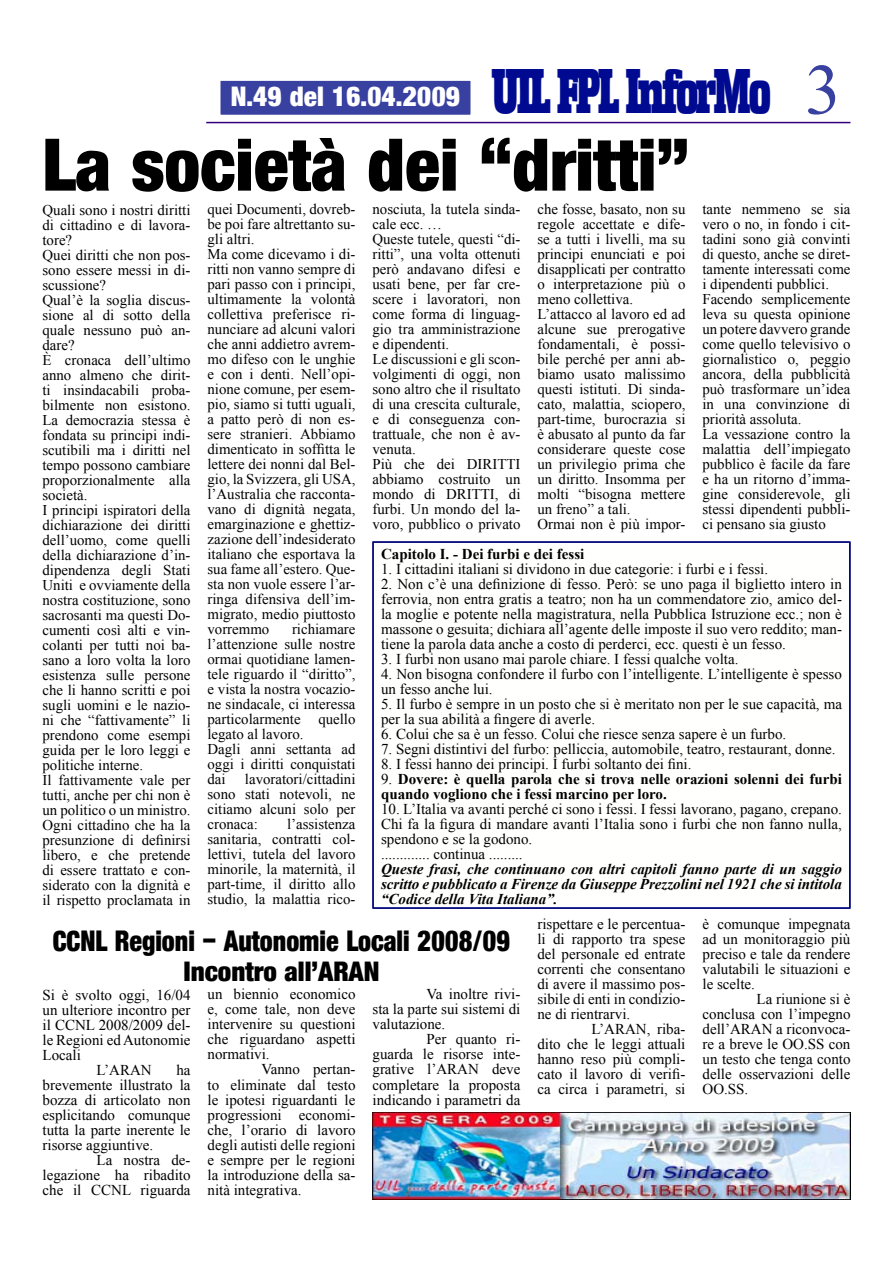
<style>
.page{position:relative;width:893px;height:1263px;background:#fff}
.page>*{position:absolute;margin:0;border:0;box-sizing:border-box;transform-origin:0 0}
.t1{font:72px "Harvest";color:#000}
.t2{font:61.2px "Entrez";letter-spacing:-.05em;color:#000a91;scale:.59 1}
.t3{font:28.5px "Harvest";color:#000;scale:.91 1}
.t4{font:27px "Harvest";color:#fff}
.t5{font:27px "Harvest";color:#000}
.t6{font:15px/15px "Times New Roman";color:#000;text-align:justify}
.t7{font:italic 700 15px/15px "Times New Roman";color:#000;text-align:justify}
.t8{font:700 15px/15px "Times New Roman";color:#000}
.t9{font:14.85px/15px "Times New Roman";color:#000}
.s1{font-family:"Times New Roman";font-size:72px;color:#3841a0}
.s2{font-weight:400}
</style>
<div class="page">
<div style="left:220px;top:80px;width:251px;height:35px;background:#3841a0"></div>
<div style="left:219px;top:79px;width:253px;height:37px;border:2px solid #fff"></div>
<hr style="left:206px;top:122px;width:644px;height:1px;background:#34007e">
<img style="left:372px;top:1113px;width:478px;height:86px">
<h2 class="t2" style="left:492px;top:56px;width:593px">UIL FPL InforMo <span class="s1">3</span></h2>
<h1 class="t1" style="left:43px;top:125px;width:648px">La società dei “dritti”</h1>
<p class="t9" style="left:43px;top:203px;width:150px">Quali sono i nostri diritti di cittadino e di lavora&shy;tore?<br>Quei diritti che non pos&shy;sono essere messi in di&shy;scussione?<br>Qual’è la soglia discus&shy;sione al di sotto della quale nessuno può an&shy;dare?<br>È cronaca dell’ultimo anno almeno che dirit&shy;ti insindacabili proba&shy;bilmente non esistono.<br>La democrazia stessa è fondata su principi indi&shy;scutibili ma i diritti nel tempo possono cambiare proporzionalmente alla società.<br>I principi ispiratori della dichiarazione dei diritti dell’uomo, come quelli della dichiarazione d’in&shy;dipendenza degli Stati<br>Uniti e ovviamente della nostra costituzione, sono sacrosanti ma questi Do&shy;cumenti così alti e vin&shy;colanti per tutti noi ba&shy;sano a loro volta la loro esistenza sulle persone che li hanno scritti e poi sugli uomini e le nazio&shy;ni che “fattivamente” li prendono come esempi guida per le loro leggi e politiche interne.<br>Il fattivamente vale per tutti, anche per chi non è un politico o un ministro.<br>Ogni cittadino che ha la presunzione di definirsi libero, e che pretende di essere trattato e con&shy;siderato con la dignità e il rispetto proclamata in</p>
<p class="t9" style="left:207px;top:202px;width:150px">quei Documenti, dovreb&shy;be poi fare altrettanto su&shy;gli altri.<br>Ma come dicevamo i di&shy;ritti non vanno sempre di pari passo con i principi, ultimamente la volontà collettiva preferisce ri&shy;nunciare ad alcuni valori che anni addietro avrem&shy;mo difeso con le unghie e con i denti. Nell’opi&shy;nione comune, per esem&shy;pio, siamo si tutti uguali, a patto però di non es&shy;sere stranieri. Abbiamo dimenticato in soffitta le lettere dei nonni dal Bel&shy;gio, la Svizzera, gli USA, l’Australia che racconta&shy;vano di dignità negata, emarginazione e ghettiz&shy;zazione dell’indesiderato italiano che esportava la sua fame all’estero. Que&shy;sta non vuole essere l’ar&shy;ringa difensiva dell’im&shy;migrato, medio piuttosto vorremmo</p>
<h3 class="t4" style="left:231px;top:81px;width:231px">N.49 del 16.04.2009</h3>
<p class="t9" style="left:372px;top:202px;width:150px">nosciuta, la tutela sinda&shy;cale ecc. …<br>Queste tutele, questi “di&shy;ritti”, una volta ottenuti però andavano difesi e usati bene, per far cre&shy;scere i lavoratori, non come forma di linguag&shy;gio tra amministrazione e dipendenti.<br>Le discussioni e gli scon&shy;volgimenti di oggi, non sono altro che il risultato di una crescita culturale, e di conseguenza con&shy;trattuale, che non è av&shy;venuta.<br>Più che dei DIRITTI abbiamo costruito un mondo di DRITTI, di furbi. Un mondo del la&shy;voro, pubblico o privato</p>
<p class="t9" style="left:537px;top:202px;width:150px">che fosse, basato, non su regole accettate e dife&shy;se a tutti i livelli, ma su principi enunciati e poi disapplicati per contratto o interpretazione più o meno collettiva.<br>L’attacco al lavoro ed ad alcune sue prerogative fondamentali, è possi&shy;bile perché per anni ab&shy;biamo usato malissimo questi istituti. Di sinda&shy;cato, malattia, sciopero, part-time, burocrazia si è abusato al punto da far considerare queste cose un privilegio prima che un diritto. Insomma per molti “bisogna mettere un freno” a tali.<br>Ormai non è più impor-</p>
<p class="t9" style="left:702px;top:201px;width:150px">tante nemmeno se sia vero o no, in fondo i cit&shy;tadini sono già convinti di questo, anche se diret&shy;tamente interessati come i dipendenti pubblici.<br>Facendo semplicemente leva su questa opinione un potere davvero grande come quello televisivo o giornalistico o, peggio ancora, della pubblicità può trasformare un’idea in una convinzione di priorità assoluta.<br>La vessazione contro la malattia dell’impiegato pubblico è facile da fare e ha un ritorno d’imma&shy;gine considerevole, gli stessi dipendenti pubbli&shy;ci pensano sia giusto</p>
<p class="t8" style="left:381px;top:546px;width:205px">Capitolo I. - Dei furbi e dei fessi</p>
<p class="t6" style="left:381px;top:561px;width:389px">1. I cittadini italiani si dividono in due categorie: i furbi e i fessi.</p>
<p class="t6" style="left:381px;top:576px;width:462px">2. Non c’è una definizione di fesso. Però: se uno paga il biglietto intero in ferrovia, non entra gratis a teatro; non ha un commendatore zio, amico del&shy;la moglie e potente nella magistratura, nella Pubblica Istruzione ecc.; non è massone o gesuita; dichiara all’agente delle imposte il suo vero reddito; man&shy;tiene la parola data anche a costo di perderci, ecc. questi è un fesso.</p>
<p class="t6" style="left:381px;top:651px;width:359px">3. I furbi non usano mai parole chiare. I fessi qualche volta.</p>
<p class="t6" style="left:381px;top:666px;width:462px">4. Non bisogna confondere il furbo con l’intelligente. L’intelligente è spesso un fesso anche lui.</p>
<p class="t6" style="left:381px;top:696px;width:462px">5. Il furbo è sempre in un posto che si è meritato non per le sue capacità, ma per la sua abilità a fingere di averle.</p>
<p class="t6" style="left:381px;top:726px;width:407px">6. Colui che sa è un fesso. Colui che riesce senza sapere è un furbo.</p>
<p class="t6" style="left:381px;top:741px;width:456px">7. Segni distintivi del furbo: pelliccia, automobile, teatro, restaurant, donne.</p>
<p class="t6" style="left:381px;top:756px;width:312px">8. I fessi hanno dei principi. I furbi soltanto dei fini.</p>
<p class="t8" style="left:381px;top:771px;width:462px"><span class="s2">9.</span> Dovere: è quella parola che si trova nelle orazioni solenni dei furbi quando vogliono che i fessi marcino per loro.</p>
<p class="t6" style="left:381px;top:801px;width:462px;text-align:left">10. L’Italia va avanti perché ci sono i fessi. I fessi lavorano, pagano, crepano.<br>Chi fa la figura di mandare avanti l’Italia sono i furbi che non fanno nulla, spendono e se la godono.<br>............. continua .........</p>
<p class="t7" style="left:381px;top:861px;width:462px">Queste frasi, che continuano con altri capitoli fanno parte di un saggio scritto e pubblicato a Firenze da Giuseppe Prezzolini nel 1921 che si intitola “Codice della Vita Italiana”.</p>
<h3 class="t3" style="left:53px;top:924px;width:504px">CCNL Regioni – Autonomie Locali 2008/09</h3>
<h3 class="t5" style="left:183px;top:956px;width:198px">Incontro all’ARAN</h3>
<p class="t6" style="left:43px;top:988px;width:149px">Si è svolto oggi, 16/04</p>
<p class="t6" style="left:43px;top:1003px;width:149px">un ulteriore incontro per</p>
<p class="t6" style="left:43px;top:1018px;width:149px">il CCNL 2008/2009 del-</p>
<p class="t6" style="left:43px;top:1033px;width:149px">le Regioni ed Autonomie</p>
<p class="t6" style="left:43px;top:1048px;width:40px">Locali</p>
<p class="t6" style="left:97px;top:1063px;width:57px">L’ARAN</p>
<p class="t9" style="left:207px;top:622px;width:150px;text-indent:84px">richiamare l’attenzione sulle nostre ormai quotidiane lamen&shy;tele riguardo il “diritto”, e vista la nostra vocazio&shy;ne sindacale, ci interessa particolarmente quello legato al lavoro.<br>Dagli anni settanta ad oggi i diritti conquistati dai</p>
<p class="t9" style="left:207px;top:772px;width:149px;text-align:justify;text-indent:37px">lavoratori/cittadini sono stati notevoli, ne citiamo alcuni solo per cronaca:</p>
<p class="t9" style="left:207px;top:817px;width:150px;text-align:justify;text-indent:80px">l’assistenza sanitaria, contratti col&shy;lettivi, tutela del lavoro minorile, la maternità, il part-time, il diritto allo studio, la malattia rico-</p>
<p class="t6" style="left:537px;top:916px;width:149px">rispettare e le percentua&shy;li di rapporto tra spese del personale ed entrate correnti che consentano di avere il massimo pos&shy;sibile di enti in condizio&shy;ne di rientrarvi.</p>
<p class="t6" style="left:537px;top:1021px;width:149px;text-indent:54px">L’ARAN, riba&shy;dito che le leggi attuali hanno reso più compli&shy;cato il lavoro di verifi&shy;ca circa i parametri, si</p>
<p class="t6" style="left:702px;top:916px;width:149px">è comunque impegnata ad un monitoraggio più preciso e tale da rendere valutabili le situazioni e le scelte.</p>
<p class="t6" style="left:702px;top:991px;width:149px;text-indent:54px">La riunione si è conclusa con l’impegno dell’ARAN a riconvoca&shy;re a breve le OO.SS con un testo che tenga conto delle osservazioni delle OO.SS.</p>
<p class="t6" style="left:207px;top:987px;width:149px">un biennio economico e, come tale, non deve intervenire su questioni che riguardano aspetti normativi.</p>
<p class="t6" style="left:207px;top:1062px;width:149px;text-indent:54px">Vanno pertan&shy;to eliminate dal testo le ipotesi riguardanti le progressioni economi&shy;che, l’orario di lavoro degli autisti delle regioni e sempre per le regioni la introduzione della sa&shy;nità integrativa.</p>
<p class="t6" style="left:372px;top:987px;width:149px;text-indent:54px">Va inoltre rivi&shy;sta la parte sui sistemi di valutazione.</p>
<p class="t6" style="left:372px;top:1032px;width:149px;text-indent:54px">Per quanto ri&shy;guarda le risorse inte&shy;grative l’ARAN deve completare la proposta indicando i parametri da</p>
<p class="t6" style="left:43px;top:1063px;width:149px;text-indent:134px">ha brevemente illustrato la bozza di articolato non esplicitando comunque tutta la parte inerente le risorse aggiuntive.</p>
<p class="t6" style="left:43px;top:1153px;width:149px;text-indent:54px">La nostra de&shy;legazione ha ribadito che il CCNL riguarda</p>
</div>
